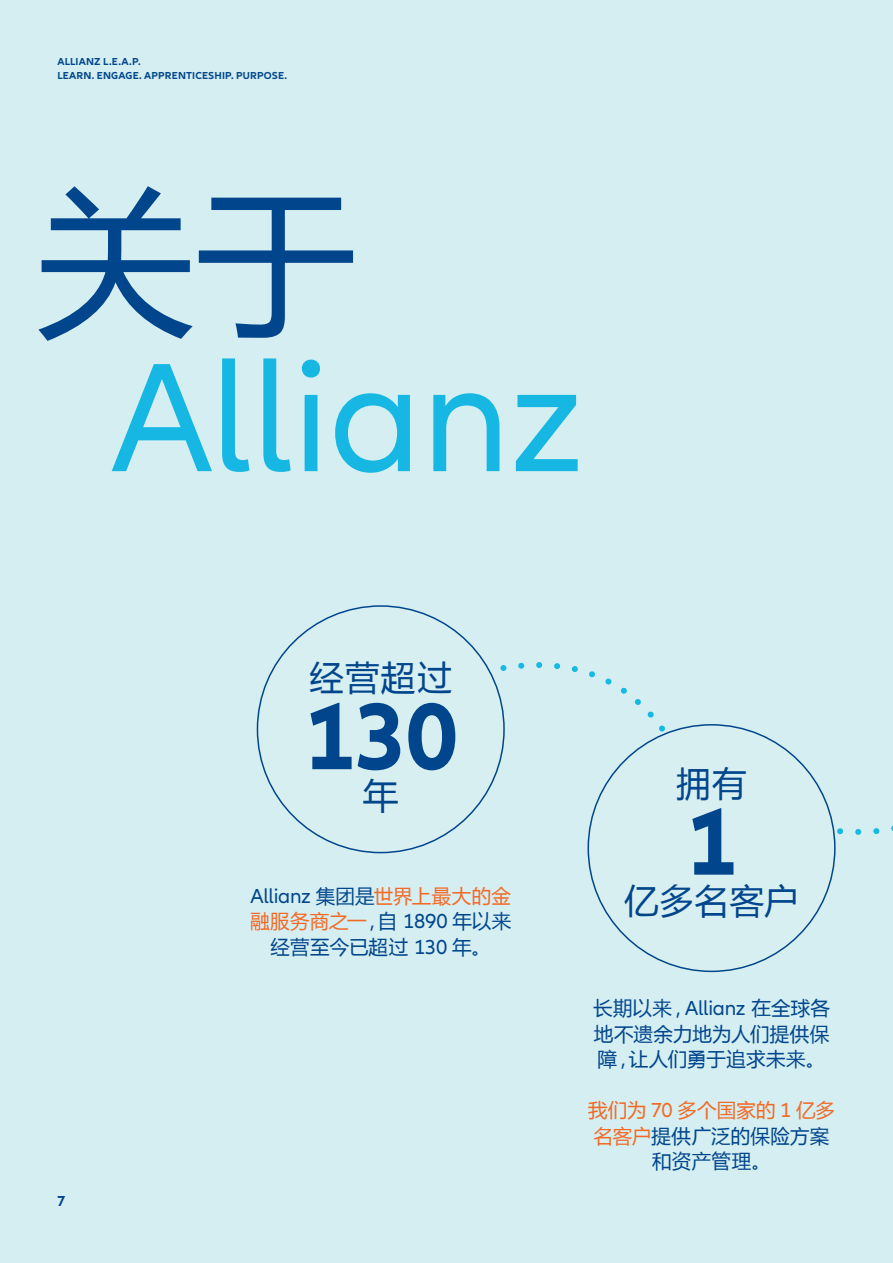
<style>
.page{position:relative;width:893px;height:1263px;background:#d5eef1}
.page>*{position:absolute;margin:0;border:0;box-sizing:border-box;transform-origin:0 0}
.t1{font:160.5px "Allianz Neo";color:#16b8e3}
.t2{font:160.5px "Microsoft Ya Hei";color:#01468c}
.Topline___URL___Hash{font:700 97.95px "Allianz Neo";color:#01468c}
.Topline___URL___Hash-2{font:35.55px "Microsoft Ya Hei";color:#01468c}
.Topline___URL___Hash-3{font:34.5px "Microsoft Ya Hei";letter-spacing:.03em;color:#01468c}
.Topline___URL___Hash-4{font:21px "Allianz Neo";letter-spacing:-.01em;color:#01468c}
.Topline___URL___Hash-5{font:19.5px/25.5px "Microsoft Ya Hei";letter-spacing:.01em;color:#01468c;text-align:center}
.t3{font:700 15px "Allianz Neo";color:#01468c}
.Subheadline___CTA_15{font:700 10.5px "Allianz Neo";letter-spacing:.015em;color:#01478b}
.s1{font-family:"Microsoft Ya Hei";font-size:19.5px}
.s2{font-family:"Microsoft Ya Hei";font-size:19.5px;color:#f36a27}
.s3{color:#f36a27}
.s4{font-family:"Allianz Neo";font-size:21px}
.s5{font-family:"Allianz Neo";font-size:21px;color:#f36a27}
</style>
<div class="page">
<svg style="left:723px;top:724px;width:170px;height:196px"></svg>
<svg style="left:394px;top:606px;width:306px;height:247px"></svg>
<div style="left:588px;top:725px;width:247px;height:246px;background:#d7eff1;border-radius:50%"></div>
<div style="left:257px;top:606px;width:247px;height:246px;background:#d7eff1;border-radius:50%"></div>
<p class="Subheadline___CTA_15" style="left:57px;top:56px;width:85px">ALLIANZ L.E.A.P.</p>
<p class="Subheadline___CTA_15" style="left:57px;top:69px;width:231px">LEARN. ENGAGE. APPRENTICESHIP. PURPOSE.</p>
<p class="t2" style="left:35px;top:153px;width:322px">关于</p>
<p class="t1" style="left:112px;top:326px;width:474px">Allianz</p>
<p class="t3" style="left:57px;top:1192px;width:10px">7</p>
<p class="Topline___URL___Hash-3" style="left:309px;top:654px;width:144px">经营超过</p>
<p class="Topline___URL___Hash" style="left:303px;top:680px;width:156px">130</p>
<p class="Topline___URL___Hash-2" style="left:363px;top:771px;width:37px">年</p>
<p class="Topline___URL___Hash-4" style="left:250px;top:884px;width:262px">Allianz <span class="s1">集团是</span><span class="s2">世界上最大的金</span></p>
<p class="Topline___URL___Hash-5" style="left:250px;top:908px;width:263px"><span class="s3">融服务商之一</span>，自 <span class="s4">1890</span> 年以来经营至今已超过 <span class="s4">130</span> 年。</p>
<p class="Topline___URL___Hash-3" style="left:676px;top:760px;width:72px">拥有</p>
<p class="Topline___URL___Hash" style="left:685px;top:785px;width:54px">1</p>
<p class="Topline___URL___Hash-3" style="left:624px;top:877px;width:176px">亿多名客户</p>
<p class="Topline___URL___Hash-5" style="left:593px;top:995px;width:238px;text-align:justify">长期以来，<span class="s4">Allianz</span> 在全球各地不遗余力地为人们提供保障，让人们勇于追求未来。</p>
<p class="Topline___URL___Hash-5" style="left:588px;top:1097px;width:249px"><span class="s3">我们为</span> <span class="s5">70</span> <span class="s3">多个国家的</span> <span class="s5">1</span> <span class="s3">亿多名客户</span>提供广泛的保险方案和资产管理。</p>
</div>
